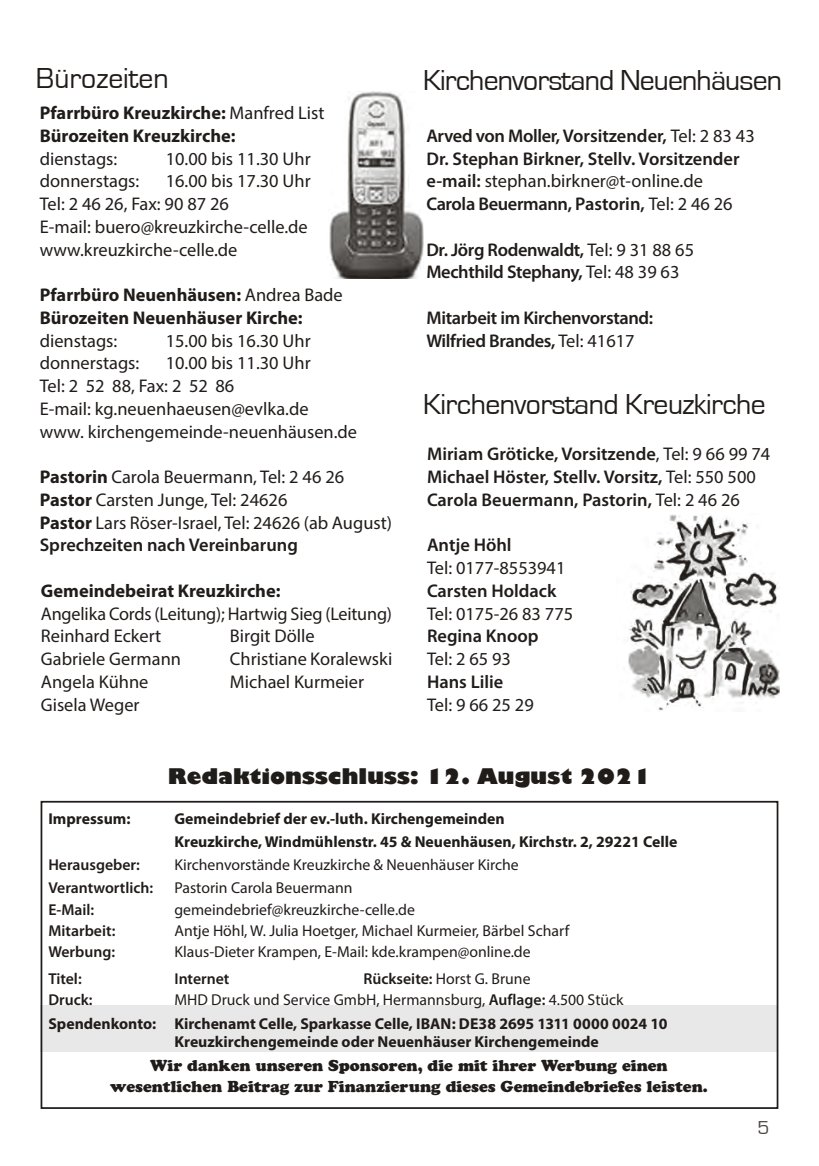
<style>
.page{position:relative;width:819px;height:1166px;background:#fff}
.page>*{position:absolute;margin:0;border:0;box-sizing:border-box;transform-origin:0 0}
.t1{font:29.75px "Eurostile";letter-spacing:-.02em;color:#201c1a}
.t2{font:29.75px "Eurostile";color:#201c1a}
.t3{font:800 21px "Gill Sans";color:#201c1a}
.t4{font:19.25px "Eurostile";color:#484440}
.t5{font:18.38px/22.8px "Myriad Pro";color:#201c1a}
.t6{font:600 18.38px/22.8px "Myriad Pro";color:#201c1a}
.t7{font:700 18.38px/22.8px "Myriad Pro";color:#201c1a}
.t8{font:600 18.38px/22.8px "Myriad Pro";letter-spacing:-.02em;color:#201c1a}
.t9{font:700 15.75px/22.8px "Myriad Pro";color:#201c1a}
.t10{font:15.75px "Myriad Pro";color:#201c1a}
.t11{font:15.75px/21px "Cooper Black Std";color:#201c1a;text-align:center}
.t12{font:600 15.75px "Myriad Pro";color:#201c1a}
.s1{font-weight:400}
.s2{font-weight:700}
.s3{font-weight:600}
</style>
<div class="page">
<img style="left:627px;top:515px;width:152px;height:196px">
<div style="left:41px;top:1006px;width:737px;height:46px;background:#e9e8e8"></div>
<div style="left:41px;top:801px;width:737px;height:308px;border:2px solid #201c1a"></div>
<img style="left:329px;top:92px;width:94px;height:186px">
<h1 class="t2" style="left:36px;top:63px;width:134px">Bürozeiten</h1>
<p class="t7" style="left:40px;top:101px;width:286px">Pfarrbüro Kreuzkirche: <span class="s1">Manfred List<br></span>Bürozeiten Kreuzkirche:</p>
<p class="t5" style="left:40px;top:147px;width:79px">dienstags:</p>
<p class="t5" style="left:166px;top:147px;width:146px">10.00 bis 11.30 Uhr</p>
<p class="t5" style="left:40px;top:169px;width:101px">donnerstags:</p>
<p class="t5" style="left:40px;top:169px;width:272px;text-indent:126px">16.00 bis 17.30 Uhr<br>Tel: 2 46 26, Fax: 90 87 26<br>E-mail: buero@kreuzkirche-celle.de www.kreuzkirche-celle.de</p>
<p class="t7" style="left:40px;top:283px;width:304px">Pfarrbüro Neuenhäusen: <span class="s1">Andrea Bade<br></span>Bürozeiten Neuenhäuser Kirche:</p>
<p class="t5" style="left:40px;top:329px;width:79px">dienstags:</p>
<p class="t5" style="left:166px;top:329px;width:146px">15.00 bis 16.30 Uhr</p>
<p class="t5" style="left:40px;top:351px;width:101px">donnerstags:</p>
<p class="t5" style="left:40px;top:351px;width:319px;text-indent:126px">10.00 bis 11.30 Uhr<br>Tel: 2 52 88, Fax: 2 52 86<br>E-mail: kg.neuenhaeusen@evlka.de www. kirchengemeinde-neuenhäusen.de</p>
<p class="t5" style="left:40px;top:465px;width:354px"><span class="s2">Pastorin</span> Carola Beuermann, Tel: 2 46 26<br><span class="s2">Pastor</span> Carsten Junge, Tel: 24626<br><span class="s2">Pastor</span> Lars Röser-Israel, Tel: 24626 (ab August)<br><span class="s3">Sprechzeiten nach Vereinbarung</span></p>
<p class="t7" style="left:41px;top:579px;width:241px">Gemeindebeirat Kreuzkirche:</p>
<p class="t5" style="left:41px;top:602px;width:353px">Angelika Cords (Leitung); Hartwig Sieg (Leitung)<br>Reinhard Eckert</p>
<p class="t5" style="left:230px;top:624px;width:86px">Birgit Dölle</p>
<p class="t5" style="left:41px;top:647px;width:142px">Gabriele Germann</p>
<p class="t5" style="left:230px;top:647px;width:164px">Christiane Koralewski</p>
<p class="t5" style="left:41px;top:670px;width:109px">Angela Kühne</p>
<p class="t5" style="left:230px;top:670px;width:136px">Michael Kurmeier</p>
<p class="t5" style="left:41px;top:693px;width:100px">Gisela Weger</p>
<h1 class="t1" style="left:423px;top:65px;width:360px">Kirchenvorstand Neuenhäusen</h1>
<p class="t6" style="left:426px;top:124px;width:330px">Arved von Moller, Vorsitzender, <span class="s1">Tel: 2 83 43<br></span>Dr. Stephan Birkner, Stellv. Vorsitzender e-mail: <span class="s1">stephan.birkner@t-online.de </span>Carola Beuermann, Pastorin, <span class="s1">Tel: 2 46 26</span></p>
<p class="t8" style="left:426px;top:238px;width:269px">Dr. Jörg Rodenwaldt, <span class="s1">Tel: 9 31 88 65<br></span>Mechthild Stephany, <span class="s1">Tel: 48 39 63</span></p>
<p class="t8" style="left:426px;top:306px;width:228px">Mitarbeit im Kirchenvorstand:<br>Wilfried Brandes, <span class="s1">Tel: 41617</span></p>
<h1 class="t1" style="left:423px;top:388px;width:344px">Kirchenvorstand Kreuzkirche</h1>
<p class="t6" style="left:427px;top:442px;width:345px">Miriam Gröticke, Vorsitzende<span class="s1">, Tel: 9 66 99 74<br></span>Michael Höster, Stellv. Vorsitz, <span class="s1">Tel: 550 500<br></span>Carola Beuermann, Pastorin, <span class="s1">Tel: 2 46 26</span></p>
<p class="t6" style="left:427px;top:533px;width:86px">Antje Höhl</p>
<p class="t5" style="left:427px;top:556px;width:140px">Tel: 0177-8553941</p>
<p class="t6" style="left:427px;top:579px;width:131px">Carsten Holdack</p>
<p class="t5" style="left:427px;top:602px;width:148px">Tel: 0175-26 83 775</p>
<p class="t6" style="left:427px;top:624px;width:113px">Regina Knoop</p>
<p class="t5" style="left:427px;top:647px;width:85px">Tel: 2 65 93</p>
<p class="t6" style="left:427px;top:670px;width:78px">Hans Lilie</p>
<p class="t5" style="left:427px;top:693px;width:108px">Tel: 9 66 25 29</p>
<p class="t3" style="left:168px;top:760px;width:484px">Redaktionsschluss: 12. August 2021</p>
<p class="t9" style="left:48px;top:807px;width:84px">Impressum:</p>
<p class="t9" style="left:174px;top:807px;width:504px">Gemeindebrief der ev.-luth. Kirchengemeinden<br>Kreuzkirche, Windmühlenstr. 45 &amp; Neuenhäusen, Kirchstr. 2, 29221 Celle</p>
<p class="t12" style="left:48px;top:854px;width:93px">Herausgeber:</p>
<p class="t10" style="left:174px;top:855px;width:346px">Kirchenvorstände Kreuzkirche &amp; Neuenhäuser Kirche</p>
<p class="t12" style="left:48px;top:877px;width:106px">Verantwortlich:</p>
<p class="t10" style="left:174px;top:878px;width:179px">Pastorin Carola Beuermann</p>
<p class="t12" style="left:48px;top:900px;width:47px">E-Mail:</p>
<p class="t10" style="left:174px;top:900px;width:242px">gemeindebrief@kreuzkirche-celle.de</p>
<p class="t12" style="left:48px;top:921px;width:68px">Mitarbeit:</p>
<p class="t10" style="left:174px;top:921px;width:396px">Antje Höhl, W. Julia Hoetger, Michael Kurmeier, Bärbel Scharf</p>
<p class="t12" style="left:48px;top:942px;width:68px">Werbung:</p>
<p class="t10" style="left:174px;top:942px;width:358px">Klaus-Dieter Krampen, E-Mail: kde.krampen@online.de</p>
<p class="t12" style="left:48px;top:968px;width:35px">Titel:</p>
<p class="t12" style="left:174px;top:968px;width:57px">Internet</p>
<p class="t10" style="left:363px;top:969px;width:168px"><span class="s3">Rückseite:</span> Horst G. Brune</p>
<p class="t12" style="left:48px;top:989px;width:46px">Druck:</p>
<p class="t9" style="left:48px;top:986px;width:620px;line-height:24.5px;text-indent:126px"><span class="s1">MHD Druck und Service GmbH, Hermannsburg,</span> <span class="s3">Auflage:</span> <span class="s1">4.500 Stück<br></span>Spendenkonto: Kirchenamt Celle, Sparkasse Celle, IBAN: DE38 2695 1311 0000 0024 10</p>
<p class="t9" style="left:174px;top:1030px;width:426px">Kreuzkirchengemeinde oder Neuenhäuser Kirchengemeinde</p>
<p class="t11" style="left:110px;top:1055px;width:599px">Wir danken unseren Sponsoren, die mit ihrer Werbung einen wesentlichen Beitrag zur Finanzierung dieses Gemeindebriefes leisten.</p>
<p class="t4" style="left:757px;top:1117px;width:13px">5</p>
</div>
